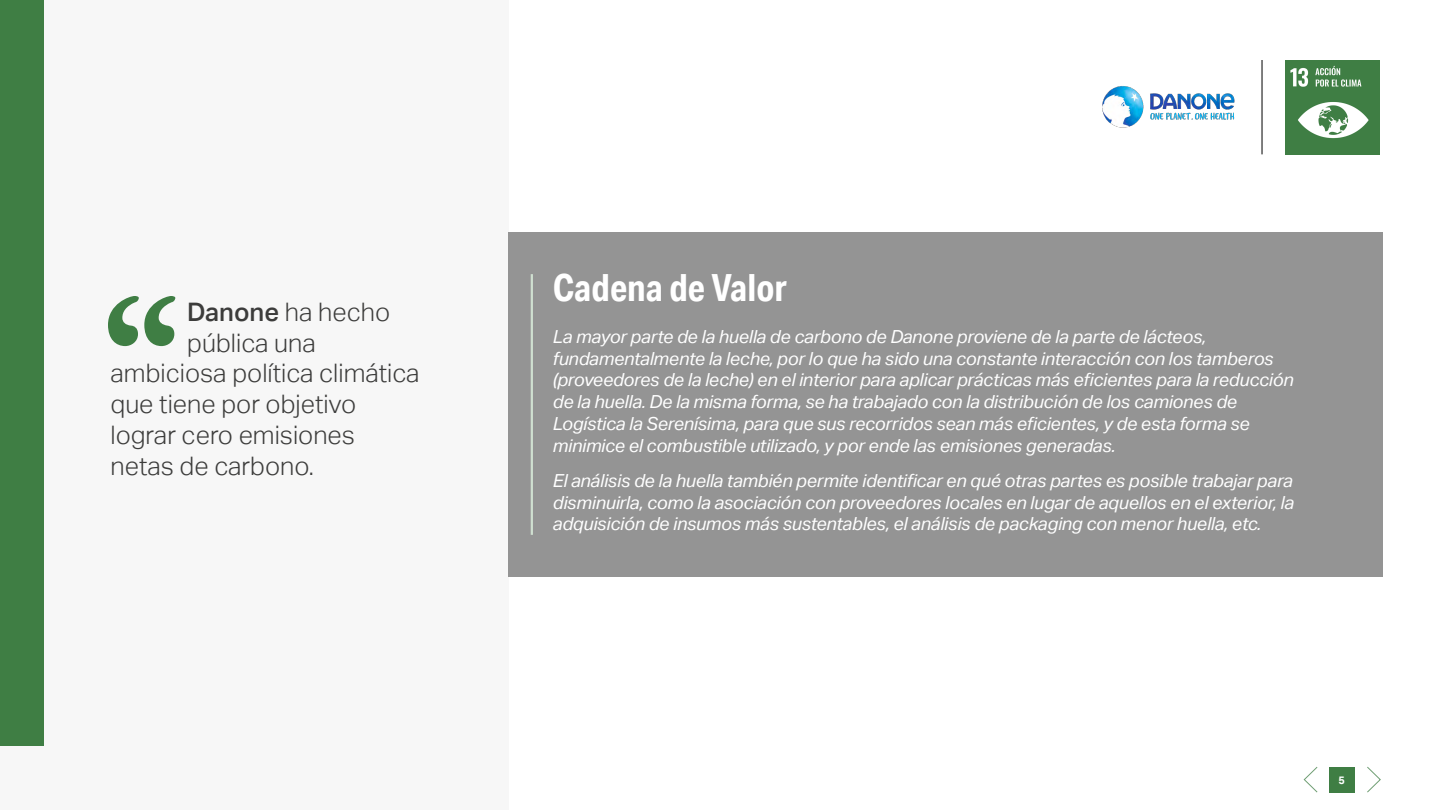
<style>
.page{position:relative;width:1440px;height:810px;background:#fff}
.page>*{position:absolute;margin:0;border:0;box-sizing:border-box;transform-origin:0 0}
.t1{font:700 37.5px "Aktiv Grotesk Cd";color:#fff}
.t2{font:300 25.5px "Aktiv Grotesk";color:#3c3c3b}
.t3{font:italic 18px/21.8px "Aktiv Grotesk";letter-spacing:-.01em;color:#fff}
.t4{font:700 10.88px "Aktiv Grotesk";color:#fff}
.s1{font-weight:500}
</style>
<div class="page">
<div style="left:1329px;top:767px;width:25px;height:26px;background:#3f7e44"></div>
<img style="left:1285px;top:60px;width:95px;height:95px">
<hr style="left:1262px;top:60px;width:1px;height:94px;background:#000">
<svg style="left:1303px;top:766px;width:15px;height:27px"></svg>
<svg style="left:1367px;top:766px;width:14px;height:27px"></svg>
<img style="left:1102px;top:86px;width:132px;height:42px">
<div style="left:0;top:0;width:508px;height:810px;background:#f7f7f7"></div>
<div style="left:0;top:0;width:44px;height:746px;background:#3f7e44"></div>
<div style="left:508px;top:232px;width:874px;height:346px;background:#949494"></div>
<svg style="left:108px;top:296px;width:67px;height:50px"></svg>
<hr style="left:531px;top:274px;width:2px;height:261px;background:#cfdfd0">
<h2 class="t2" style="left:187px;top:297px;width:204px"><span class="s1">Danone</span> ha hecho</h2>
<h2 class="t2" style="left:187px;top:328px;width:130px">pública una</h2>
<h2 class="t2" style="left:111px;top:359px;width:311px">ambiciosa política climática</h2>
<h2 class="t2" style="left:111px;top:389px;width:247px">que tiene por objetivo</h2>
<h2 class="t2" style="left:111px;top:420px;width:246px">lograr cero emisiones</h2>
<h2 class="t2" style="left:111px;top:451px;width:205px">netas de carbono.</h2>
<h1 class="t1" style="left:553px;top:264px;width:236px">Cadena de Valor</h1>
<p class="t3" style="left:553px;top:326px;width:742px">La mayor parte de la huella de carbono de Danone proviene de la parte de lácteos, fundamentalmente la leche, por lo que ha sido una constante interacción con los tamberos (proveedores de la leche) en el interior para aplicar prácticas más eficientes para la reducción de la huella. De la misma forma, se ha trabajado con la distribución de los camiones de Logística la Serenísima, para que sus recorridos sean más eficientes, y de esta forma se minimice el combustible utilizado, y por ende las emisiones generadas.</p>
<p class="t3" style="left:553px;top:470px;width:743px;text-align:justify">El análisis de la huella también permite identificar en qué otras partes es posible trabajar para disminuirla, como la asociación con proveedores locales en lugar de aquellos en el exterior, la adquisición de insumos más sustentables, el análisis de packaging con menor huella, etc.</p>
<p class="t4" style="left:1338px;top:774px;width:8px">5</p>
</div>
